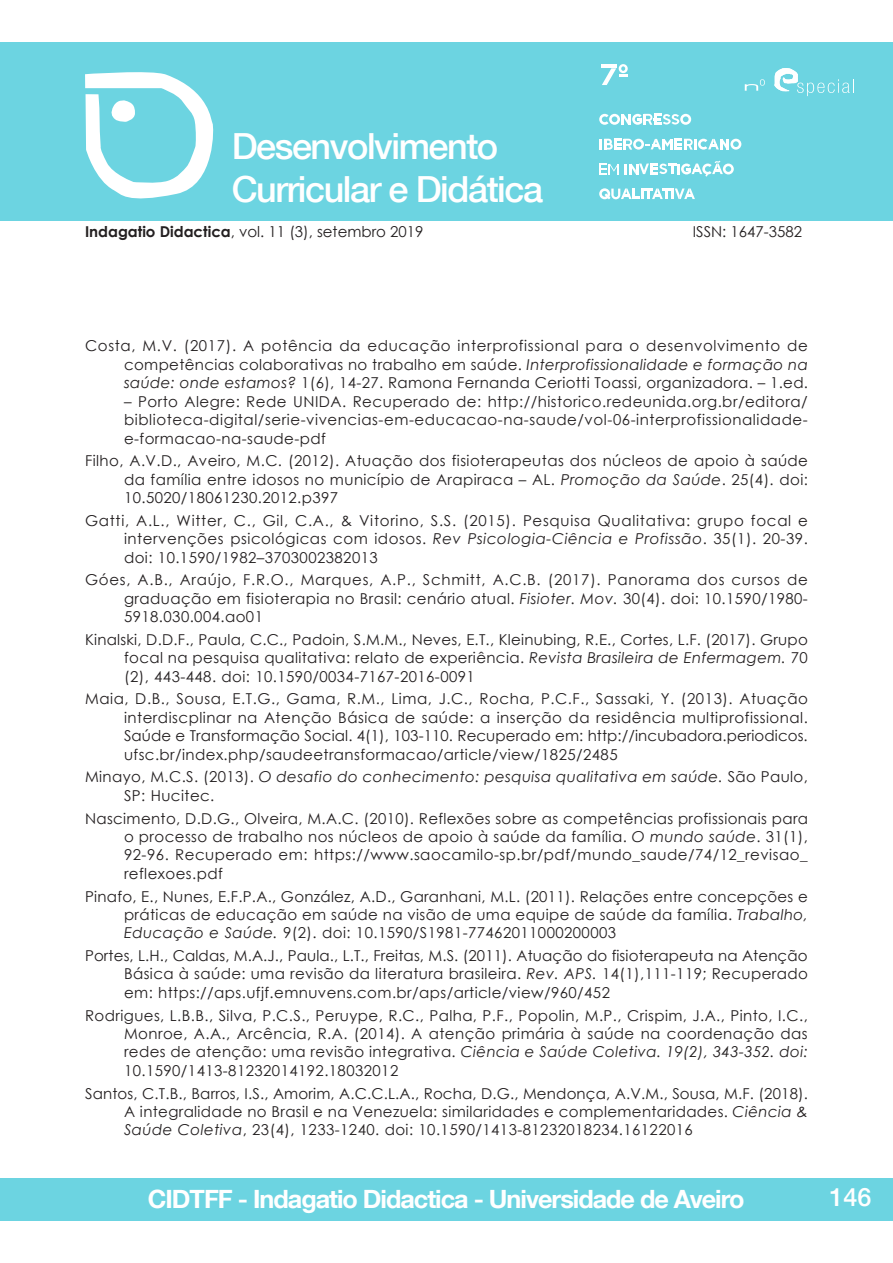
<style>
.page{position:relative;width:893px;height:1263px;background:#fff}
.page>*{position:absolute;margin:0;border:0;box-sizing:border-box;transform-origin:0 0}
.t1{font:500 36px/43.2px "Helvetica Neue LT Com";letter-spacing:-.04em;color:#fff}
.t2{font:700 25.2px "Helvetica Neue LT Com";letter-spacing:-.04em;color:#fff}
.t3{font:500 25.2px "Helvetica Neue LT Com";color:#fff}
.bibliograf{font:15px/18.5px "Century Gothic";letter-spacing:.03em;color:#231f20;text-align:justify}
.bibliograf-2{font:italic 15px/18.5px "Century Gothic";letter-spacing:.025em;color:#231f20}
.bibliograf-3{font:15px "Century Gothic";color:#231f20}
.s1{font-weight:700}
.s2{font-style:italic}
.s3{font-style:normal}
</style>
<div class="page">
<div style="left:0;top:1178px;width:893px;height:42px;background:#6cd4e1"></div>
<div style="left:0;top:43px;width:893px;height:178px;background:#6cd4e1"></div>
<svg style="left:85px;top:72px;width:129px;height:127px"></svg>
<svg style="left:774px;top:68px;width:80px;height:28px"></svg>
<svg style="left:745px;top:79px;width:20px;height:12px"></svg>
<svg style="left:619px;top:64px;width:9px;height:9px"></svg>
<hr style="left:601px;top:64px;width:15px;height:4px;background:#fff">
<svg style="left:602px;top:66px;width:25px;height:19px"></svg>
<div style="left:680px;top:114px;width:11px;height:11px;background:#fff;border-radius:50%"></div>
<svg style="left:599px;top:188px;width:11px;height:11px"></svg>
<div style="left:730px;top:139px;width:11px;height:11px;background:#fff;border-radius:50%"></div>
<div style="left:723px;top:164px;width:11px;height:10px;background:#fff;border-radius:50%"></div>
<svg style="left:602px;top:188px;width:93px;height:11px"></svg>
<svg style="left:599px;top:114px;width:90px;height:11px"></svg>
<svg style="left:599px;top:139px;width:140px;height:11px"></svg>
<svg style="left:600px;top:163px;width:19px;height:12px"></svg>
<svg style="left:625px;top:161px;width:106px;height:16px"></svg>
<h1 class="t1" style="left:232px;top:124px;width:313px">Desenvolvimento<br>Curricular e Didática</h1>
<p class="bibliograf-3" style="left:85px;top:221px;width:340px"><span class="s1">Indagatio Didactica</span>, vol. 11 (3), setembro 2019</p>
<p class="bibliograf-3" style="left:693px;top:221px;width:111px">ISSN: 1647-3582</p>
<p class="bibliograf" style="left:124px;top:337px;width:685px;text-indent:-39px">Costa, M.V. (2017). A potência da educação interprofissional para o desenvolvimento de competências colaborativas no trabalho em saúde. <span class="s2">Interprofissionalidade e formação na saúde: onde estamos?</span> 1(6), 14-27. Ramona Fernanda Ceriotti Toassi, organizadora. – 1.ed.</p>
<p class="bibliograf" style="left:124px;top:392px;width:685px">– Porto Alegre: Rede UNIDA. Recuperado de: http://historico.redeunida.org.br/editora/ biblioteca-digital/serie-vivencias-em-educacao-na-saude/vol-06-interprofissionalidade&shy;e-formacao-na-saude-pdf</p>
<p class="bibliograf" style="left:124px;top:451px;width:685px;text-indent:-39px">Filho, A.V.D., Aveiro, M.C. (2012). Atuação dos fisioterapeutas dos núcleos de apoio à saúde da família entre idosos no município de Arapiraca – AL. <span class="s2">Promoção da Saúde</span>. 25(4). doi:<br>10.5020/18061230.2012.p397</p>
<p class="bibliograf" style="left:124px;top:511px;width:685px;text-indent:-39px">Gatti, A.L., Witter, C., Gil, C.A., &amp; Vitorino, S.S. (2015). Pesquisa Qualitativa: grupo focal e intervenções psicológicas com idosos. <span class="s2">Rev Psicologia-Ciência e Profissão</span>. 35(1). 20-39. doi: 10.1590/1982–3703002382013</p>
<p class="bibliograf" style="left:124px;top:570px;width:685px;text-indent:-39px">Góes, A.B., Araújo, F.R.O., Marques, A.P., Schmitt, A.C.B. (2017). Panorama dos cursos de graduação em fisioterapia no Brasil: cenário atual. <span class="s2">Fisioter. Mov.</span> 30(4). doi: 10.1590/1980- 5918.030.004.ao01</p>
<p class="bibliograf" style="left:124px;top:630px;width:685px;text-indent:-39px">Kinalski, D.D.F., Paula, C.C., Padoin, S.M.M., Neves, E.T., Kleinubing, R.E., Cortes, L.F. (2017). Grupo focal na pesquisa qualitativa: relato de experiência. <span class="s2">Revista Brasileira de Enfermagem.</span> 70 (2), 443-448. doi: 10.1590/0034-7167-2016-0091</p>
<p class="bibliograf" style="left:124px;top:689px;width:685px;text-indent:-39px">Maia, D.B., Sousa, E.T.G., Gama, R.M., Lima, J.C., Rocha, P.C.F., Sassaki, Y. (2013). Atuação interdiscplinar na Atenção Básica de saúde: a inserção da residência multiprofissional.<br>Saúde e Transformação Social. 4(1), 103-110. Recuperado em: http://incubadora.periodicos. ufsc.br/index.php/saudeetransformacao/article/view/1825/2485</p>
<p class="bibliograf-2" style="left:124px;top:767px;width:685px;text-indent:-39px"><span class="s3">Minayo, M.C.S. (2013).</span> O desafio do conhecimento: pesquisa qualitativa em saúde. <span class="s3">São Paulo,<br>SP: Hucitec.</span></p>
<p class="bibliograf" style="left:124px;top:809px;width:686px;text-indent:-39px">Nascimento, D.D.G., Olveira, M.A.C. (2010). Reflexões sobre as competências profissionais para o processo de trabalho nos núcleos de apoio à saúde da família. <span class="s2">O mundo saúde</span>. 31(1), 92-96. Recuperado em: https://www.saocamilo-sp.br/pdf/mundo_saude/74/12_revisao_ reflexoes.pdf</p>
<p class="bibliograf" style="left:124px;top:887px;width:685px;text-indent:-39px">Pinafo, E., Nunes, E.F.P.A., González, A.D., Garanhani, M.L. (2011). Relações entre concepções e práticas de educação em saúde na visão de uma equipe de saúde da família. <span class="s2">Trabalho, Educação e Saúde.</span> 9(2). doi: 10.1590/S1981-77462011000200003</p>
<p class="bibliograf" style="left:124px;top:946px;width:685px;text-indent:-39px">Portes, L.H., Caldas, M.A.J., Paula., L.T., Freitas, M.S. (2011). Atuação do fisioterapeuta na Atenção Básica à saúde: uma revisão da literatura brasileira. <span class="s2">Rev. APS.</span> 14(1),111-119; Recuperado em: https://aps.ufjf.emnuvens.com.br/aps/article/view/960/452</p>
<p class="bibliograf" style="left:124px;top:1006px;width:685px;text-indent:-39px">Rodrigues, L.B.B., Silva, P.C.S., Peruype, R.C., Palha, P.F., Popolin, M.P., Crispim, J.A., Pinto, I.C., Monroe, A.A., Arcência, R.A. (2014). A atenção primária à saúde na coordenação das redes de atenção: uma revisão integrativa. <span class="s2">Ciência e Saúde Coletiva. 19(2), 343-352. doi:<br></span>10.1590/1413-81232014192.18032012</p>
<p class="bibliograf" style="left:124px;top:1084px;width:685px;text-indent:-39px">Santos, C.T.B., Barros, I.S., Amorim, A.C.C.L.A., Rocha, D.G., Mendonça, A.V.M., Sousa, M.F. (2018).<br>A integralidade no Brasil e na Venezuela: similaridades e complementaridades. <span class="s2">Ciência &amp; Saúde Coletiva</span>, 23(4), 1233-1240. doi: 10.1590/1413-81232018234.16122016</p>
<h2 class="t2" style="left:148px;top:1183px;width:598px">CIDTFF - Indagatio Didactica - Universidade de Aveiro</h2>
<h2 class="t3" style="left:829px;top:1181px;width:44px">146</h2>
</div>
